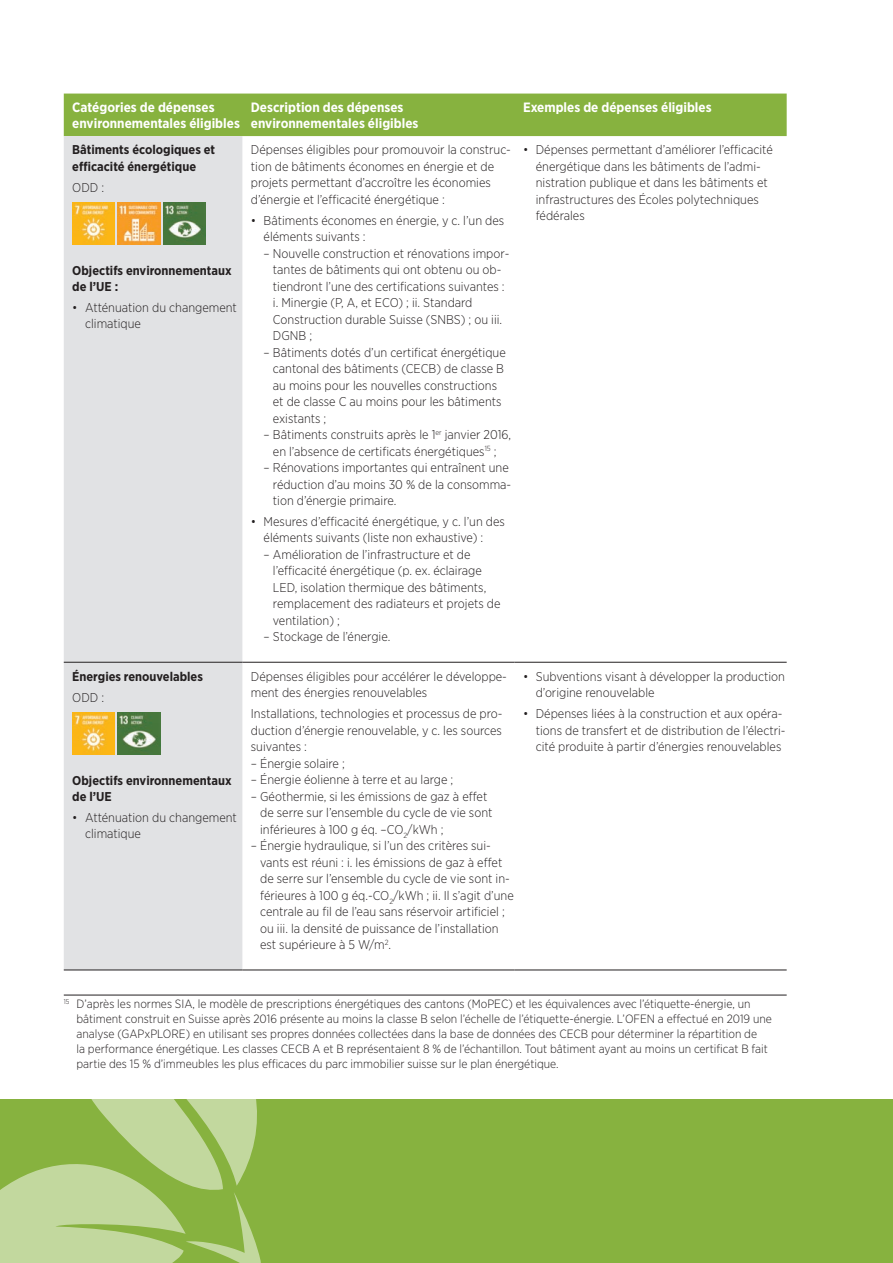
<style>
.page{position:relative;width:893px;height:1263px;background:#fff}
.page>*{position:absolute;margin:0;border:0;box-sizing:border-box;transform-origin:0 0}
.t1{font:700 13.5px/16.5px "Gotham Narrow";color:#fff}
.t2{font:300 12.75px/16.5px "Gotham Narrow";color:#231f20}
.t3{font:700 12.75px/16.5px "Gotham Narrow";color:#231f20}
.t4{font:300 12px/15px "Gotham Narrow";color:#231f20}
</style>
<div class="page">
<div style="left:0;top:1099px;width:893px;height:164px;background:#87b23f"></div>
<svg style="left:63px;top:938px;width:199px;height:185px"></svg>
<svg style="left:0;top:1123px;width:261px;height:140px"></svg>
<div style="left:64px;top:94px;width:723px;height:42px;background:#87b23f"></div>
<div style="left:64px;top:136px;width:178px;height:833px;background:#e1e2e4"></div>
<hr style="left:64px;top:662px;width:178px;height:1px;background:#231f20">
<hr style="left:242px;top:662px;width:272px;height:1px;background:#231f20">
<hr style="left:514px;top:662px;width:273px;height:1px;background:#231f20">
<hr style="left:64px;top:969px;width:178px;height:1px;background:#231f20">
<hr style="left:242px;top:969px;width:272px;height:1px;background:#231f20">
<hr style="left:514px;top:969px;width:273px;height:1px;background:#231f20">
<img style="left:72px;top:202px;width:43px;height:43px">
<img style="left:118px;top:202px;width:42px;height:43px">
<img style="left:163px;top:202px;width:43px;height:43px">
<img style="left:72px;top:712px;width:43px;height:43px">
<img style="left:118px;top:712px;width:42px;height:43px">
<hr style="left:64px;top:995px;width:723px;height:1px;background:#231f20">
<p class="t1" style="left:72px;top:99px;width:169px">Catégories de dépenses environnementales éligibles</p>
<p class="t1" style="left:251px;top:99px;width:169px">Description des dépenses environnementales éligibles</p>
<p class="t1" style="left:523px;top:99px;width:190px">Exemples de dépenses éligibles</p>
<p class="t3" style="left:72px;top:142px;width:144px">Bâtiments écologiques et efficacité énergétique</p>
<p class="t2" style="left:72px;top:179px;width:33px">ODD :</p>
<p class="t2" style="left:536px;top:141px;width:239px;text-indent:-13px">• Dépenses permettant d’améliorer l’efficacité énergétique dans les bâtiments de l’admi&shy;nistration publique et dans les bâtiments et infrastructures des Écoles polytechniques fédérales</p>
<p class="t2" style="left:251px;top:141px;width:261px">Dépenses éligibles pour promouvoir la construc&shy;tion de bâtiments économes en énergie et de projets permettant d’accroître les économies d’énergie et l’efficacité énergétique :</p>
<p class="t2" style="left:264px;top:212px;width:242px;text-indent:-13px">• Bâtiments économes en énergie, y c. l’un des éléments suivants :</p>
<p class="t2" style="left:273px;top:245px;width:238px;text-indent:-9px">– Nouvelle construction et rénovations impor&shy;tantes de bâtiments qui ont obtenu ou ob&shy;tiendront l’une des certifications suivantes : i. Minergie (P, A, et ECO) ; ii. Standard Construction durable Suisse (SNBS) ; ou iii.<br>DGNB ;</p>
<p class="t2" style="left:273px;top:344px;width:234px;text-indent:-9px">– Bâtiments dotés d’un certificat énergétique cantonal des bâtiments (CECB) de classe B au moins pour les nouvelles constructions et de classe C au moins pour les bâtiments existants ;</p>
<p class="t2" style="left:264px;top:426px;width:249px;text-align:center">– Bâtiments construits après le 1<sup>er</sup> janvier 2016, en l’absence de certificats énergétiques<sup>15</sup> ;</p>
<p class="t2" style="left:273px;top:459px;width:240px;text-indent:-9px">– Rénovations importantes qui entraînent une réduction d’au moins 30 % de la consomma&shy;tion d’énergie primaire.</p>
<p class="t2" style="left:264px;top:513px;width:243px;text-indent:-13px">• Mesures d’efficacité énergétique, y c. l’un des éléments suivants (liste non exhaustive) :</p>
<p class="t2" style="left:273px;top:546px;width:229px;text-indent:-9px">– Amélioration de l’infrastructure et de l’efficacité énergétique (p. ex. éclairage LED, isolation thermique des bâtiments, remplacement des radiateurs et projets de ventilation) ;</p>
<p class="t2" style="left:264px;top:628px;width:128px">– Stockage de l’énergie.</p>
<p class="t3" style="left:72px;top:262px;width:161px">Objectifs environnementaux de l’UE :</p>
<p class="t2" style="left:85px;top:299px;width:153px;text-indent:-13px">• Atténuation du changement climatique</p>
<p class="t3" style="left:72px;top:668px;width:132px">Énergies renouvelables</p>
<p class="t2" style="left:72px;top:689px;width:33px">ODD :</p>
<p class="t3" style="left:72px;top:772px;width:161px">Objectifs environnementaux de l’UE</p>
<p class="t2" style="left:85px;top:809px;width:153px;text-indent:-13px">• Atténuation du changement climatique</p>
<p class="t2" style="left:251px;top:668px;width:258px">Dépenses éligibles pour accélérer le développe&shy;ment des énergies renouvelables</p>
<p class="t2" style="left:251px;top:705px;width:253px;text-align:justify">Installations, technologies et processus de pro&shy;duction d’énergie renouvelable, y c. les sources suivantes :</p>
<p class="t2" style="left:251px;top:755px;width:95px">– Énergie solaire ;</p>
<p class="t2" style="left:251px;top:771px;width:204px">– Énergie éolienne à terre et au large ;</p>
<p class="t2" style="left:260px;top:788px;width:234px;text-indent:-9px">– Géothermie, si les émissions de gaz à effet de serre sur l’ensemble du cycle de vie sont inférieures à 100 g éq. –CO<sub>2</sub>/kWh ;</p>
<p class="t2" style="left:260px;top:837px;width:255px;text-indent:-9px">– Énergie hydraulique, si l’un des critères sui&shy;vants est réuni : i. les émissions de gaz à effet de serre sur l’ensemble du cycle de vie sont in&shy;férieures à 100 g éq.-CO<sub>2</sub>/kWh ; ii. Il s’agit d’une centrale au fil de l’eau sans réservoir artificiel ; ou iii. la densité de puissance de l’installation est supérieure à 5 W/m<sup>2</sup>.</p>
<p class="t2" style="left:536px;top:668px;width:251px;text-indent:-13px">• Subventions visant à développer la production d’origine renouvelable</p>
<p class="t2" style="left:536px;top:705px;width:251px;text-indent:-13px">• Dépenses liées à la construction et aux opéra&shy;tions de transfert et de distribution de l’électri&shy;cité produite à partir d’énergies renouvelables</p>
<p class="t4" style="left:77px;top:996px;width:697px;text-indent:-13px"><sup>15</sup> D’après les normes SIA, le modèle de prescriptions énergétiques des cantons (MoPEC) et les équivalences avec l’étiquette-énergie, un bâtiment construit en Suisse après 2016 présente au moins la classe B selon l’échelle de l’étiquette-énergie. L’OFEN a effectué en 2019 une analyse (GAPxPLORE) en utilisant ses propres données collectées dans la base de données des CECB pour déterminer la répartition de<br>la performance énergétique. Les classes CECB A et B représentaient 8 % de l’échantillon. Tout bâtiment ayant au moins un certificat B fait partie des 15 % d’immeubles les plus efficaces du parc immobilier suisse sur le plan énergétique.</p>
</div>
